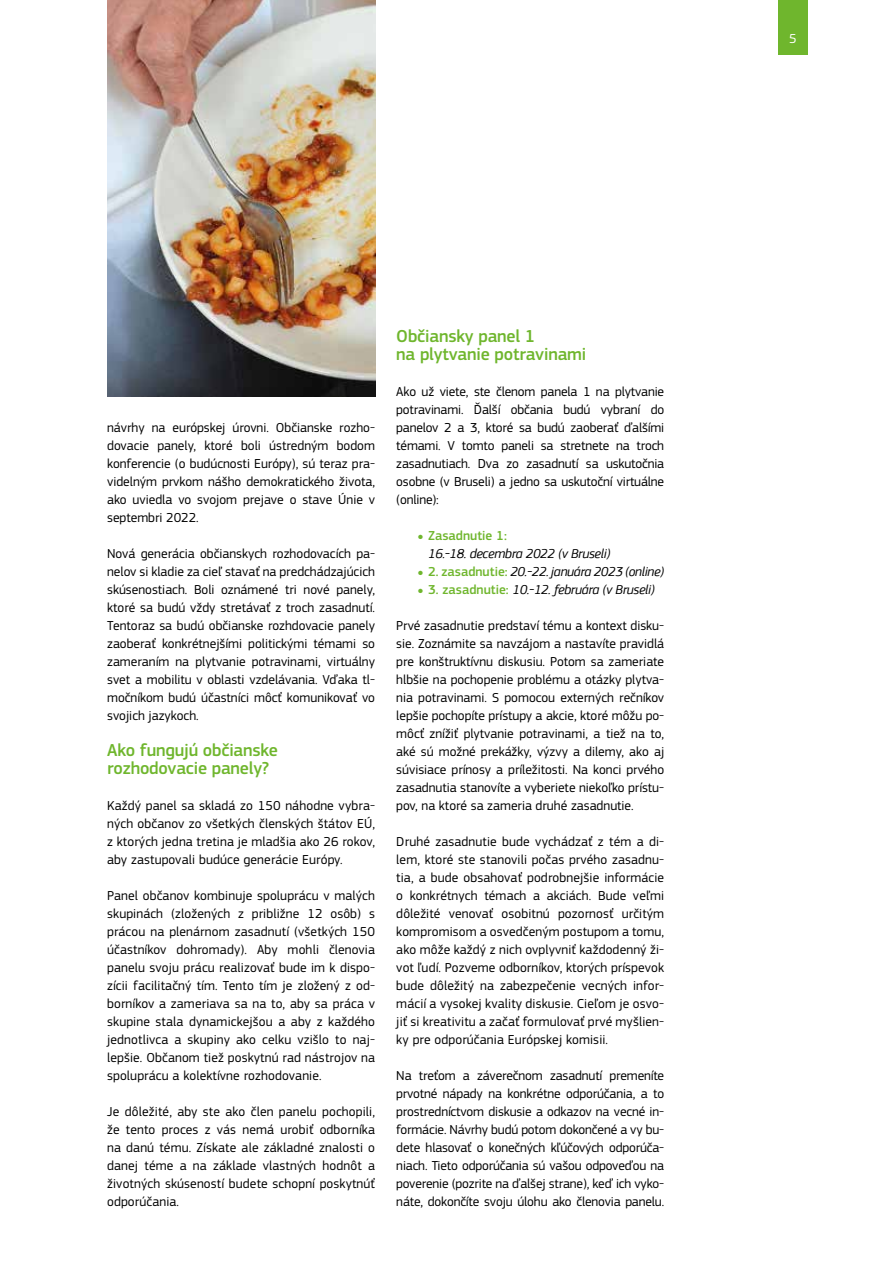
<style>
.page{position:relative;width:893px;height:1263px;background:#fff}
.page>*{position:absolute;margin:0;border:0;box-sizing:border-box;transform-origin:0 0}
.t1{font:500 18px/18px "EC Square Sans Pro";letter-spacing:-.01em;color:#6fb62d}
.t2{font:13.5px/18px "EC Square Sans Pro";color:#000;text-align:justify}
.t3{font:italic 13.5px/18px "EC Square Sans Pro";letter-spacing:-.02em;color:#000}
.t4{font:13.5px "EC Square Sans Pro";color:#fff}
.s1{font-style:normal;font-size:24px;color:#6fb62d}
.s2{font-weight:500;font-style:normal;color:#6fb62d}
</style>
<div class="page">
<div style="left:778px;top:0;width:30px;height:54px;background:#6fb62d"></div>
<img style="left:107px;top:0;width:268px;height:396px">
<p class="t2" style="left:107px;top:419px;width:269px">návrhy na európskej úrovni. Občianske rozho&shy;dovacie panely, ktoré boli ústredným bodom konferencie (o budúcnosti Európy), sú teraz pra&shy;videlným prvkom nášho demokratického života, ako uviedla vo svojom prejave o stave Únie v septembri 2022.</p>
<p class="t2" style="left:107px;top:545px;width:269px">Nová generácia občianskych rozhodovacích pa&shy;nelov si kladie za cieľ stavať na predchádzajúcich skúsenostiach. Boli oznámené tri nové panely, ktoré sa budú vždy stretávať z troch zasadnutí.<br>Tentoraz sa budú občianske rozhdovacie panely zaoberať konkrétnejšími politickými témami so zameraním na plytvanie potravinami, virtuálny svet a mobilitu v oblasti vzdelávania. Vďaka tl&shy;močníkom budú účastníci môcť komunikovať vo svojich jazykoch.</p>
<h1 class="t1" style="left:107px;top:741px;width:172px">Ako fungujú občianske rozhodovacie panely?</h1>
<p class="t2" style="left:107px;top:797px;width:269px">Každý panel sa skladá zo 150 náhodne vybra&shy;ných občanov zo všetkých členských štátov EÚ, z ktorých jedna tretina je mladšia ako 26 rokov, aby zastupovali budúce generácie Európy.</p>
<p class="t2" style="left:107px;top:887px;width:269px">Panel občanov kombinuje spoluprácu v malých skupinách (zložených z približne 12 osôb) s prácou na plenárnom zasadnutí (všetkých 150 účastníkov dohromady). Aby mohli členovia panelu svoju prácu realizovať bude im k dispo&shy;zícii facilitačný tím. Tento tím je zložený z od&shy;borníkov a zameriava sa na to, aby sa práca v skupine stala dynamickejšou a aby z každého jednotlivca a skupiny ako celku vzišlo to naj&shy;lepšie. Občanom tiež poskytnú rad nástrojov na spoluprácu a kolektívne rozhodovanie.</p>
<p class="t2" style="left:107px;top:1103px;width:269px">Je dôležité, aby ste ako člen panelu pochopili, že tento proces z vás nemá urobiť odborníka na danú tému. Získate ale základné znalosti o danej téme a na základe vlastných hodnôt a životných skúseností budete schopní poskytnúť odporúčania.</p>
<h1 class="t1" style="left:396px;top:327px;width:191px">Občiansky panel 1<br>na plytvanie potravinami</h1>
<p class="t2" style="left:396px;top:383px;width:269px">Ako už viete, ste členom panela 1 na plytvanie potravinami. Ďalší občania budú vybraní do panelov 2 a 3, ktoré sa budú zaoberať ďalšími témami. V tomto paneli sa stretnete na troch zasadnutiach. Dva zo zasadnutí sa uskutočnia osobne (v Bruseli) a jedno sa uskutoční virtuálne (online):</p>
<p class="t3" style="left:428px;top:527px;width:184px;text-indent:-11px"><span class="s1">•</span> <span class="s2">Zasadnutie 1:<br></span>16.-18. decembra 2022 (v Bruseli)</p>
<p class="t3" style="left:417px;top:563px;width:248px"><span class="s1">•</span> <span class="s2">2. zasadnutie:</span> 20.-22. januára 2023 (online)</p>
<p class="t3" style="left:417px;top:581px;width:239px"><span class="s1">•</span> <span class="s2">3. zasadnutie:</span> 10.-12. februára (v Bruseli)</p>
<p class="t2" style="left:396px;top:617px;width:269px">Prvé zasadnutie predstaví tému a kontext disku&shy;sie. Zoznámite sa navzájom a nastavíte pravidlá pre konštruktívnu diskusiu. Potom sa zameriate hlbšie na pochopenie problému a otázky plytva&shy;nia potravinami. S pomocou externých rečníkov lepšie pochopíte prístupy a akcie, ktoré môžu po&shy;môcť znížiť plytvanie potravinami, a tiež na to, aké sú možné prekážky, výzvy a dilemy, ako aj súvisiace prínosy a príležitosti. Na konci prvého zasadnutia stanovíte a vyberiete niekoľko prístu&shy;pov, na ktoré sa zameria druhé zasadnutie.</p>
<p class="t2" style="left:396px;top:833px;width:269px">Druhé zasadnutie bude vychádzať z tém a di&shy;lem, ktoré ste stanovili počas prvého zasadnu&shy;tia, a bude obsahovať podrobnejšie informácie o konkrétnych témach a akciách. Bude veľmi dôležité venovať osobitnú pozornosť určitým kompromisom a osvedčeným postupom a tomu, ako môže každý z nich ovplyvniť každodenný ži&shy;vot ľudí. Pozveme odborníkov, ktorých príspevok bude dôležitý na zabezpečenie vecných infor&shy;mácií a vysokej kvality diskusie. Cieľom je osvo&shy;jiť si kreativitu a začať formulovať prvé myšlien&shy;ky pre odporúčania Európskej komisii.</p>
<p class="t2" style="left:396px;top:1067px;width:269px">Na treťom a záverečnom zasadnutí premeníte prvotné nápady na konkrétne odporúčania, a to prostredníctvom diskusie a odkazov na vecné in&shy;formácie. Návrhy budú potom dokončené a vy bu&shy;dete hlasovať o konečných kľúčových odporúča&shy;niach. Tieto odporúčania sú vašou odpoveďou na poverenie (pozrite na ďalšej strane), keď ich vyko&shy;náte, dokončíte svoju úlohu ako členovia panelu.</p>
<p class="t4" style="left:789px;top:30px;width:9px">5</p>
</div>
